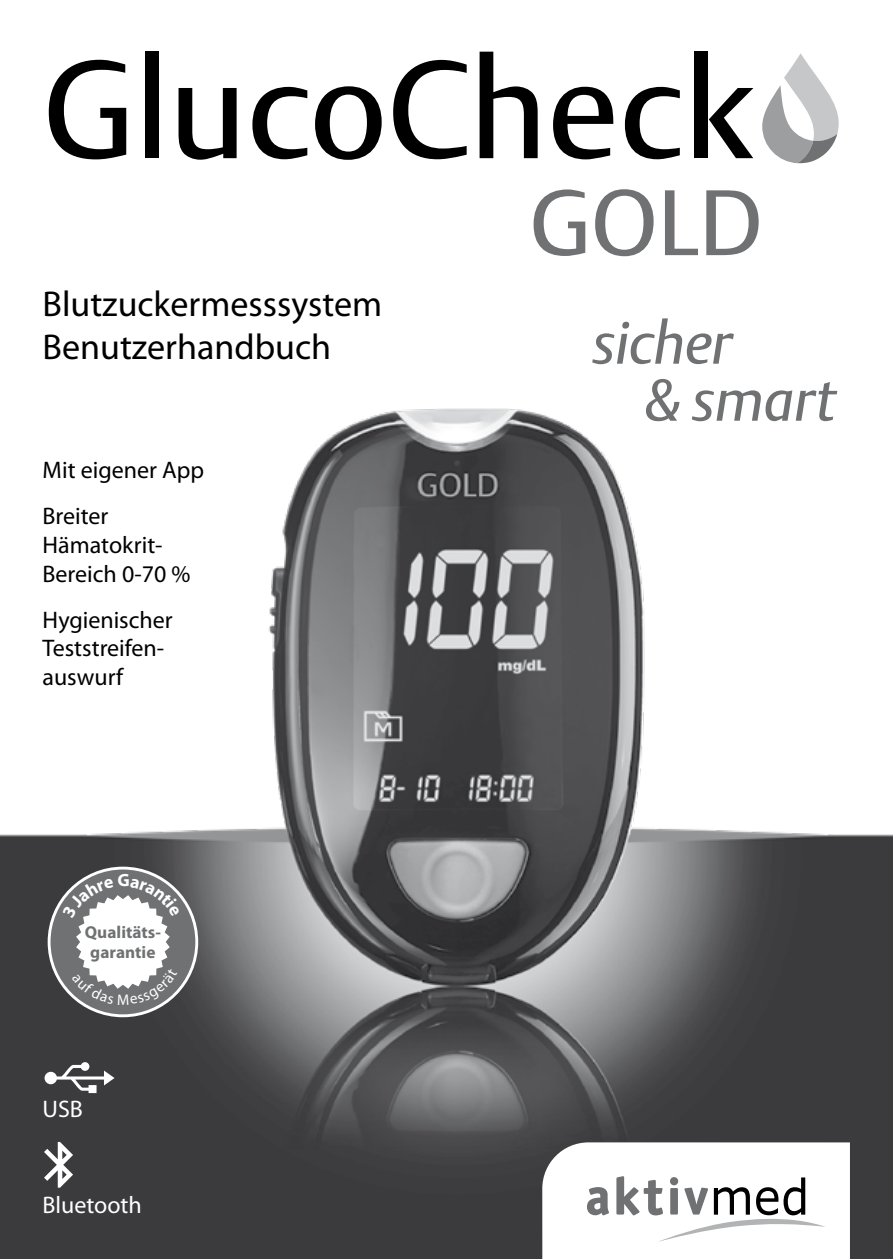
<style>
.page{position:relative;width:893px;height:1259px;background:#fff}
.page>*{position:absolute;margin:0;border:0;box-sizing:border-box;transform-origin:0 0}
.t1{font:36px/43.2px "Myriad Pro";color:#000}
.t2{font:24px/28.8px "Myriad Pro";color:#000}
.t3{font:24px "Myriad Pro";color:#fff}
.t4{font:700 17.1px/20.7px "Myriad Pro";letter-spacing:.005em;color:#707172;text-align:center}
</style>
<div class="page">
<svg style="left:595px;top:189px;width:164px;height:67px"></svg>
<svg style="left:534px;top:189px;width:51px;height:67px"></svg>
<svg style="left:762px;top:53px;width:77px;height:110px"></svg>
<svg style="left:49px;top:60px;width:77px;height:99px"></svg>
<div style="left:145px;top:52px;width:14px;height:106px;background:#000"></div>
<svg style="left:179px;top:88px;width:58px;height:72px"></svg>
<svg style="left:252px;top:87px;width:55px;height:72px"></svg>
<svg style="left:315px;top:86px;width:67px;height:74px"></svg>
<svg style="left:393px;top:60px;width:74px;height:99px"></svg>
<svg style="left:480px;top:52px;width:58px;height:106px"></svg>
<svg style="left:553px;top:87px;width:60px;height:72px"></svg>
<svg style="left:625px;top:87px;width:55px;height:72px"></svg>
<div style="left:694px;top:52px;width:14px;height:106px;background:#000"></div>
<svg style="left:709px;top:88px;width:44px;height:70px"></svg>
<img style="left:0;top:364px;width:893px;height:895px">
<svg style="left:542px;top:1142px;width:308px;height:117px"></svg>
<svg style="left:592px;top:318px;width:142px;height:46px"></svg>
<svg style="left:646px;top:379px;width:33px;height:42px"></svg>
<svg style="left:692px;top:382px;width:145px;height:39px"></svg>
<svg style="left:45px;top:1062px;width:70px;height:31px"></svg>
<svg style="left:44px;top:1142px;width:29px;height:45px"></svg>
<div style="left:49px;top:868px;width:148px;height:147px;background:#707172;border-radius:50%"></div>
<div style="left:48px;top:866px;width:150px;height:151px;border:3px solid #fff;border-radius:50%"></div>
<svg style="left:62px;top:874px;width:118px;height:131px"></svg>
<h1 class="t1" style="left:43px;top:282px;width:341px">Blutzuckermesssystem<br>Benutzerhandbuch</h1>
<p class="t2" style="left:43px;top:447px;width:163px;line-height:45.9px">Mit eigener App<br>Breiter</p>
<p class="t2" style="left:43px;top:530px;width:149px">Hämatokrit-<br>Bereich 0-70 %</p>
<p class="t2" style="left:43px;top:604px;width:132px">Hygienischer<br>Teststreifen&shy;auswurf</p>
<p class="t4" style="left:85px;top:921px;width:78px">Qualitäts&shy;garantie</p>
<p class="t3" style="left:43px;top:1094px;width:42px">USB</p>
<p class="t3" style="left:43px;top:1189px;width:101px">Bluetooth</p>
</div>
